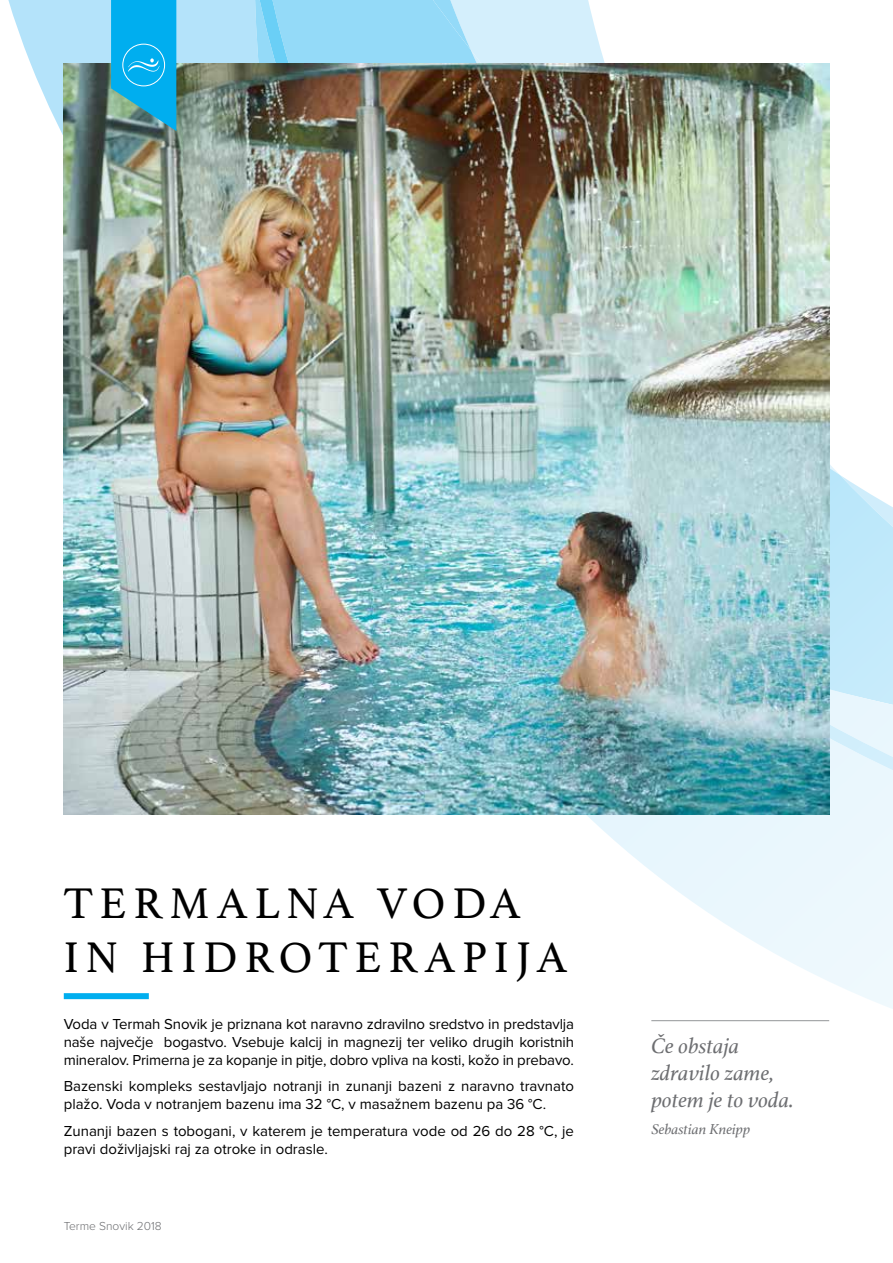
<style>
.page{position:relative;width:893px;height:1263px;background:#fff}
.page>*{position:absolute;margin:0;border:0;box-sizing:border-box;transform-origin:0 0}
.t1{font:45px/54px "Athelas";letter-spacing:.15em;color:#000}
.t2{font:italic 22.5px/27px "Athelas";color:#6d6e71}
.t3{font:15px/18px "Proxima Nova";color:#000}
.t4{font:italic 15px "Athelas";color:#6d6e71}
.t5{font:300 12px "Proxima Nova";color:#6d6e71}
</style>
<div class="page">
<svg style="left:587px;top:815px;width:306px;height:194px"></svg>
<svg style="left:8px;top:0;width:239px;height:469px"></svg>
<svg style="left:720px;top:63px;width:173px;height:579px"></svg>
<svg style="left:679px;top:642px;width:214px;height:239px;background:#e2f3fb"></svg>
<svg style="left:254px;top:0;width:466px;height:64px"></svg>
<img style="left:64px;top:64px;width:765px;height:751px">
<div style="left:64px;top:993px;width:85px;height:6px;background:#00aeef"></div>
<svg style="left:111px;top:0;width:65px;height:131px;background:#19aadc"></svg>
<hr style="left:651px;top:1020px;width:178px;height:1px;background:#939598">
<h1 class="t1" style="left:64px;top:875px;width:505px">TERMALNA VODA<br>IN HIDROTERAPIJA</h1>
<p class="t3" style="left:64px;top:1015px;width:512px;text-align:justify">Voda v Termah Snovik je priznana kot naravno zdravilno sredstvo in predstavlja naše največje bogastvo. Vsebuje kalcij in magnezij ter veliko drugih koristnih mineralov. Primerna je za kopanje in pitje, dobro vpliva na kosti, kožo in prebavo.</p>
<p class="t3" style="left:64px;top:1077px;width:512px">Bazenski kompleks sestavljajo notranji in zunanji bazeni z naravno travnato plažo. Voda v notranjem bazenu ima 32 °C, v masažnem bazenu pa 36 °C.</p>
<p class="t3" style="left:64px;top:1122px;width:512px">Zunanji bazen s tobogani, v katerem je temperatura vode od 26 do 28 °C, je pravi doživljajski raj za otroke in odrasle.</p>
<p class="t5" style="left:64px;top:1219px;width:99px">Terme Snovik 2018</p>
<h2 class="t2" style="left:651px;top:1032px;width:144px">Če obstaja zdravilo zame, potem je to voda.</h2>
<p class="t4" style="left:651px;top:1117px;width:100px">Sebastian Kneipp</p>
</div>
